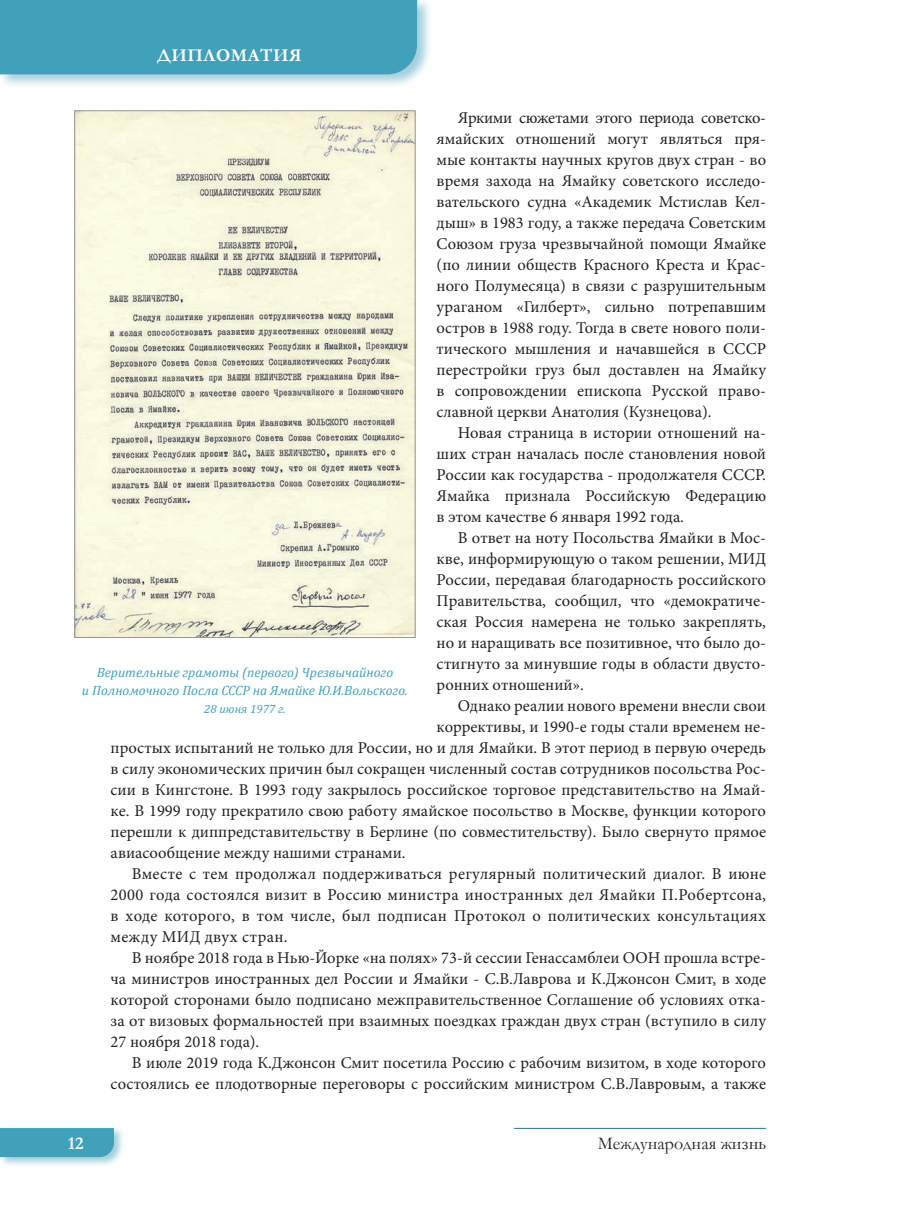
<style>
.page{position:relative;width:915px;height:1212px;background:#fff}
.page>*{position:absolute;margin:0;border:0;box-sizing:border-box;transform-origin:0 0}
.t1{font:18px "Garamond";color:#231f20}
.t2{font:700 18px "Garamond";letter-spacing:.03em;color:#fff}
.Основной_текст{font:16.5px/21px "Minion Pro";color:#231f20;text-align:justify}
.подпись_под_фото{font:italic 13.5px/18px "Cambria";color:#42a1ba;text-align:center}
.подпись_под_фото-2{font:italic 12px "Cambria";color:#42a1ba}
</style>
<div class="page">
<div style="left:0;top:1126px;width:125px;height:41px;background:#42a1ba;opacity:.5"></div>
<div style="left:0;top:1128px;width:114px;height:29px;background:#42a1ba"></div>
<hr style="left:514px;top:1128px;width:251px;height:1px;background:#2a7588">
<div style="left:0;top:0;width:432px;height:88px;background:#42a1ba;opacity:.5"></div>
<div style="left:0;top:0;width:417px;height:74px;background:#42a1ba"></div>
<img style="left:76px;top:113px;width:337px;height:523px">
<p class="t2" style="left:157px;top:43px;width:146px">ДИПЛОМАТИЯ</p>
<p class="Основной_текст" style="left:436px;top:107px;width:331px;text-indent:21px">Яркими сюжетами этого периода советско&shy;ямайских отношений могут являться пря&shy;мые контакты научных кругов двух стран - во время захода на Ямайку советского исследо&shy;вательского судна «Академик Мстислав Кел&shy;дыш» в 1983 году, а также передача Советским Союзом груза чрезвычайной помощи Ямайке (по линии обществ Красного Креста и Крас&shy;ного Полумесяца) в связи с разрушительным ураганом «Гилберт», сильно потрепавшим остров в 1988 году. Тогда в свете нового поли&shy;тического мышления и начавшейся в СССР перестройки груз был доставлен на Ямайку в сопровождении епископа Русской право&shy;славной церкви Анатолия (Кузнецова).</p>
<p class="Основной_текст" style="left:436px;top:422px;width:331px;text-indent:21px">Новая страница в истории отношений на&shy;ших стран началась после становления новой России как государства - продолжателя СССР.<br>Ямайка признала Российскую Федерацию в этом качестве 6 января 1992 года.</p>
<p class="Основной_текст" style="left:436px;top:527px;width:331px;text-indent:21px">В ответ на ноту Посольства Ямайки в Мос&shy;кве, информирующую о таком решении, МИД России, передавая благодарность российского Правительства, сообщил, что «демократиче&shy;ская Россия намерена не только закреплять, но и наращивать все позитивное, что было до&shy;стигнуто за минувшие годы в области двусто&shy;ронних отношений».</p>
<p class="Основной_текст" style="left:458px;top:695px;width:309px">Однако реалии нового времени внесли свои</p>
<p class="Основной_текст" style="left:436px;top:716px;width:331px">коррективы, и 1990-е годы стали временем не-</p>
<p class="Основной_текст" style="left:111px;top:737px;width:656px">простых испытаний не только для России, но и для Ямайки. В этот период в первую очередь</p>
<p class="Основной_текст" style="left:111px;top:758px;width:656px">в силу экономических причин был сокращен численный состав сотрудников посольства Рос-</p>
<p class="Основной_текст" style="left:111px;top:779px;width:656px">сии в Кингстоне. В 1993 году закрылось российское торговое представительство на Ямай-</p>
<p class="Основной_текст" style="left:111px;top:800px;width:656px">ке. В 1999 году прекратило свою работу ямайское посольство в Москве, функции которого</p>
<p class="Основной_текст" style="left:111px;top:821px;width:656px">перешли к диппредставительству в Берлине (по совместительству). Было свернуто прямое</p>
<p class="Основной_текст" style="left:111px;top:842px;width:296px">авиасообщение между нашими странами.</p>
<p class="Основной_текст" style="left:111px;top:863px;width:656px;text-indent:21px">Вместе с тем продолжал поддерживаться регулярный политический диалог. В июне 2000 года состоялся визит в Россию министра иностранных дел Ямайки П.Робертсона, в ходе которого, в том числе, был подписан Протокол о политических консультациях между МИД двух стран.</p>
<p class="Основной_текст" style="left:111px;top:947px;width:656px;text-indent:21px">В ноябре 2018 года в Нью-Йорке «на полях» 73-й сессии Генассамблеи ООН прошла встре&shy;ча министров иностранных дел России и Ямайки - С.В.Лаврова и К.Джонсон Смит, в ходе которой сторонами было подписано межправительственное Соглашение об условиях отка&shy;за от визовых формальностей при взаимных поездках граждан двух стран (вступило в силу 27 ноября 2018 года).</p>
<p class="Основной_текст" style="left:111px;top:1052px;width:656px;text-align:right">В июле 2019 года К.Джонсон Смит посетила Россию с рабочим визитом, в ходе которого состоялись ее плодотворные переговоры с российским министром С.В.Лавровым, а также</p>
<p class="подпись_под_фото" style="left:82px;top:663px;width:327px">Верительные грамоты (первого) Чрезвычайного<br>и Полномочного Посла СССР на Ямайке Ю.И.Вольского.</p>
<p class="подпись_под_фото-2" style="left:204px;top:700px;width:83px">28 июня 1977 г.</p>
<p class="t2" style="left:68px;top:1131px;width:17px">12</p>
<p class="t1" style="left:597px;top:1131px;width:170px">Международная жизнь</p>
</div>
